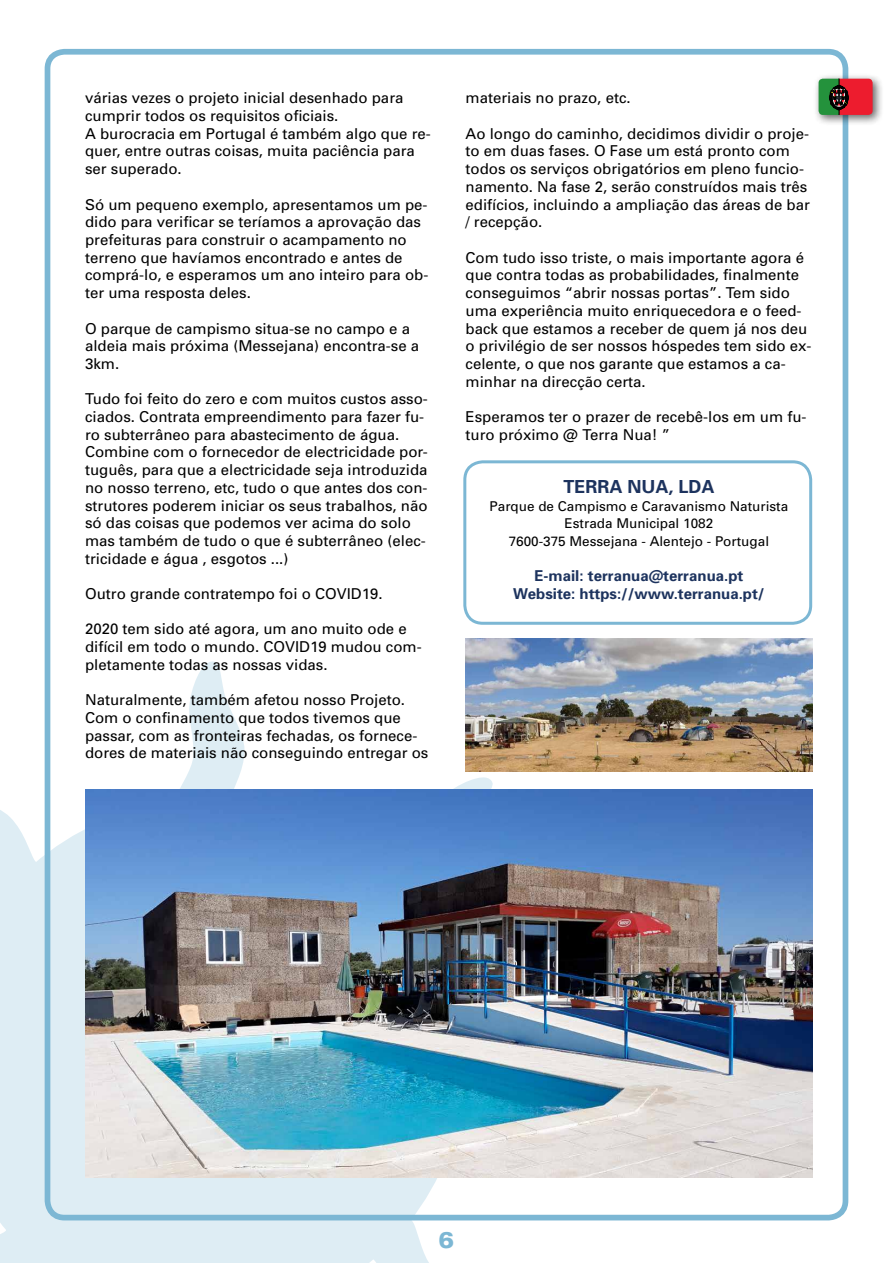
<style>
.page{position:relative;width:893px;height:1263px;background:#fff}
.page>*{position:absolute;margin:0;border:0;box-sizing:border-box;transform-origin:0 0}
.t1{font:900 expanded 22.5px "Univers";color:#7cb7d4;scale:.95 1}
.t2{font:700 18px "Univers";color:#1d335e}
.t3{font:15px/17.7px "Univers";color:#000}
.t4{font:700 15px/17.7px "Univers";color:#1d335e;text-align:center}
.t5{font:13.5px/17.7px "Univers";color:#000;text-align:center}
</style>
<div class="page">
<svg style="left:0;top:660px;width:607px;height:603px"></svg>
<div style="left:45px;top:49px;width:803px;height:1171px;border:6px solid #7cb7d4;border-radius:17px"></div>
<div style="left:463px;top:460px;width:349px;height:165px;border:3px solid #7cb7d4;border-radius:18px"></div>
<div style="left:813px;top:73px;width:71px;height:53px;background:#000;opacity:.6"></div>
<svg style="left:819px;top:79px;width:54px;height:36px"></svg>
<img style="left:85px;top:789px;width:727px;height:389px">
<img style="left:465px;top:639px;width:347px;height:132px">
<p class="t3" style="left:85px;top:89px;width:347px">várias vezes o projeto inicial desenhado para cumprir todos os requisitos oficiais.<br>A burocracia em Portugal é também algo que re&shy;quer, entre outras coisas, muita paciência para ser superado.</p>
<p class="t3" style="left:85px;top:196px;width:345px">Só um pequeno exemplo, apresentamos um pe&shy;dido para verificar se teríamos a aprovação das prefeituras para construir o acampamento no terreno que havíamos encontrado e antes de comprá-lo, e esperamos um ano inteiro para ob&shy;ter uma resposta deles.</p>
<p class="t3" style="left:85px;top:319px;width:336px">O parque de campismo situa-se no campo e a aldeia mais próxima (Messejana) encontra-se a<br>3km.</p>
<p class="t3" style="left:85px;top:390px;width:344px">Tudo foi feito do zero e com muitos custos asso&shy;ciados. Contrata empreendimento para fazer fu&shy;ro subterrâneo para abastecimento de água.<br>Combine com o fornecedor de electricidade por&shy;tuguês, para que a electricidade seja introduzida no nosso terreno, etc, tudo o que antes dos con&shy;strutores poderem iniciar os seus trabalhos, não só das coisas que podemos ver acima do solo mas também de tudo o que é subterrâneo (elec&shy;tricidade e água , esgotos ...)</p>
<p class="t3" style="left:85px;top:585px;width:299px">Outro grande contratempo foi o COVID19.</p>
<p class="t3" style="left:85px;top:620px;width:338px">2020 tem sido até agora, um ano muito ode e difícil em todo o mundo. COVID19 mudou com&shy;pletamente todas as nossas vidas.</p>
<p class="t3" style="left:85px;top:691px;width:345px">Naturalmente, também afetou nosso Projeto.<br>Com o confinamento que todos tivemos que passar, com as fronteiras fechadas, os fornece&shy;dores de materiais não conseguindo entregar os</p>
<p class="t3" style="left:466px;top:89px;width:167px">materiais no prazo, etc.</p>
<p class="t3" style="left:466px;top:125px;width:346px">Ao longo do caminho, decidimos dividir o proje&shy;to em duas fases. O Fase um está pronto com todos os serviços obrigatórios em pleno funcio&shy;namento. Na fase 2, serão construídos mais três edifícios, incluindo a ampliação das áreas de bar / recepção.</p>
<p class="t3" style="left:466px;top:249px;width:347px">Com tudo isso triste, o mais importante agora é que contra todas as probabilidades, finalmente conseguimos “abrir nossas portas”. Tem sido uma experiência muito enriquecedora e o feed&shy;back que estamos a receber de quem já nos deu o privilégio de ser nossos hóspedes tem sido ex&shy;celente, o que nos garante que estamos a ca&shy;minhar na direcção certa.</p>
<p class="t3" style="left:466px;top:408px;width:342px">Esperamos ter o prazer de recebê-los em um fu&shy;turo próximo @ Terra Nua! ”</p>
<p class="t2" style="left:563px;top:476px;width:153px">Terra Nua, Lda</p>
<p class="t5" style="left:490px;top:497px;width:300px">Parque de Campismo e Caravanismo Naturista<br>Estrada Municipal 1082<br>7600-375 Messejana - Alentejo - Portugal</p>
<p class="t4" style="left:513px;top:567px;width:253px">E-mail: terranua@terranua.pt<br>Website: https://www.terranua.pt/</p>
<h1 class="t1" style="left:439px;top:1227px;width:18px">6</h1>
</div>
